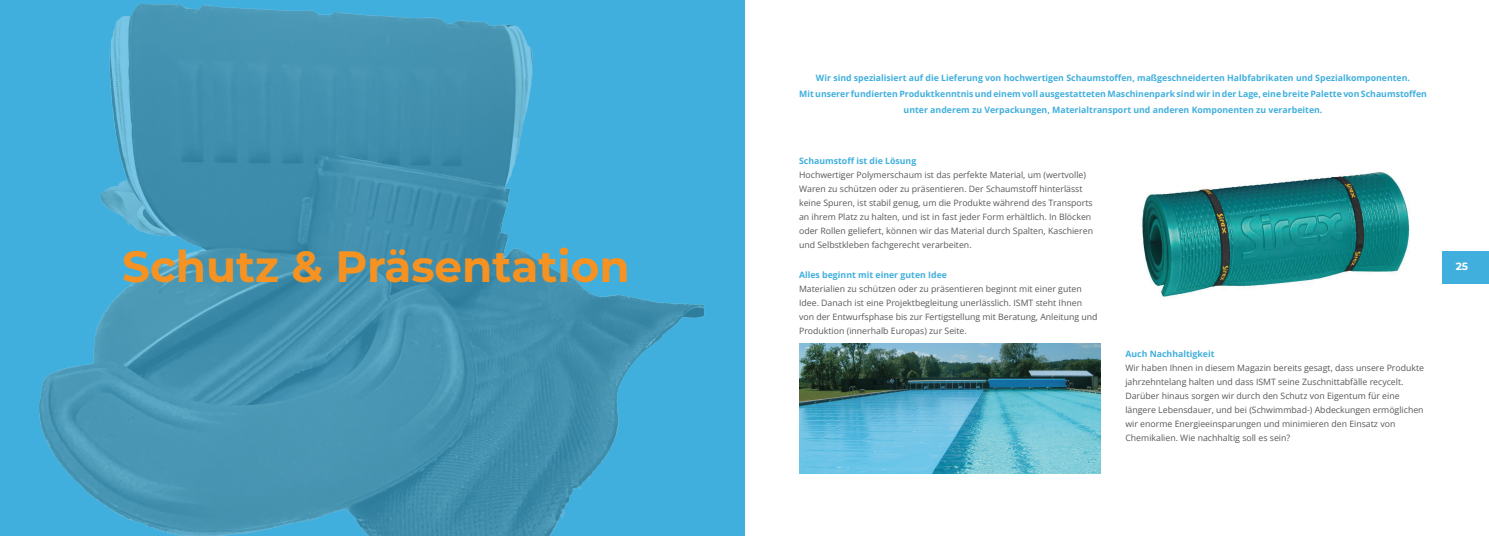
<style>
.page{position:relative;width:1489px;height:536px;background:#fff}
.page>*{position:absolute;margin:0;border:0;box-sizing:border-box;transform-origin:0 0}
.t1{font:700 43.75px "Montserrat";color:#f59222}
.t2{font:700 10.5px "Montserrat";color:#fff}
.t3{font:8.75px/14px "Open Sans";color:#57585a}
.t4{font:700 8.75px/15.8px "Open Sans";color:#41afdd;text-align:center}
</style>
<div class="page">
<img style="left:1142px;top:171px;width:268px;height:126px">
<svg style="left:0;top:0;width:744px;height:536px;background:#439dc2"></svg>
<img style="left:799px;top:343px;width:301px;height:131px">
<div style="left:1442px;top:251px;width:46px;height:32px;background:#41afdd"></div>
<p class="t1" style="left:122px;top:237px;width:509px">Schutz &amp; Präsentation</p>
<p class="t4" style="left:816px;top:70px;width:595px">Wir sind spezialisiert auf die Lieferung von hochwertigen Schaumstoffen, maßgeschneiderten Halbfabrikaten und Spezialkomponenten.</p>
<p class="t4" style="left:799px;top:86px;width:629px">Mit unserer fundierten Produktkenntnis und einem voll ausgestatteten Maschinenpark sind wir in der Lage, eine breite Palette von Schaumstoffen unter anderem zu Verpackungen, Materialtransport und anderen Komponenten zu verarbeiten.</p>
<p class="t4" style="left:799px;top:153px;width:119px">Schaumstoff ist die Lösung</p>
<p class="t3" style="left:799px;top:168px;width:295px">Hochwertiger Polymerschaum ist das perfekte Material, um (wertvolle)<br>Waren zu schützen oder zu präsentieren. Der Schaumstoff hinterlässt keine Spuren, ist stabil genug, um die Produkte während des Transports an ihrem Platz zu halten, und ist in fast jeder Form erhältlich. In Blöcken oder Rollen geliefert, können wir das Material durch Spalten, Kaschieren und Selbstkleben fachgerecht verarbeiten.</p>
<p class="t4" style="left:799px;top:266px;width:149px">Alles beginnt mit einer guten Idee</p>
<p class="t3" style="left:799px;top:281px;width:300px">Materialien zu schützen oder zu präsentieren beginnt mit einer guten Idee. Danach ist eine Projektbegleitung unerlässlich. ISMT steht Ihnen von der Entwurfsphase bis zur Fertigstellung mit Beratung, Anleitung und Produktion (innerhalb Europas) zur Seite.</p>
<p class="t4" style="left:1125px;top:346px;width:91px">Auch Nachhaltigkeit</p>
<p class="t3" style="left:1125px;top:360px;width:300px">Wir haben Ihnen in diesem Magazin bereits gesagt, dass unsere Produkte jahrzehntelang halten und dass ISMT seine Zuschnittabfälle recycelt.<br>Darüber hinaus sorgen wir durch den Schutz von Eigentum für eine längere Lebensdauer, und bei (Schwimmbad-) Abdeckungen ermöglichen wir enorme Energieeinsparungen und minimieren den Einsatz von Chemikalien. Wie nachhaltig soll es sein?</p>
<p class="t2" style="left:1455px;top:259px;width:14px">25</p>
</div>
